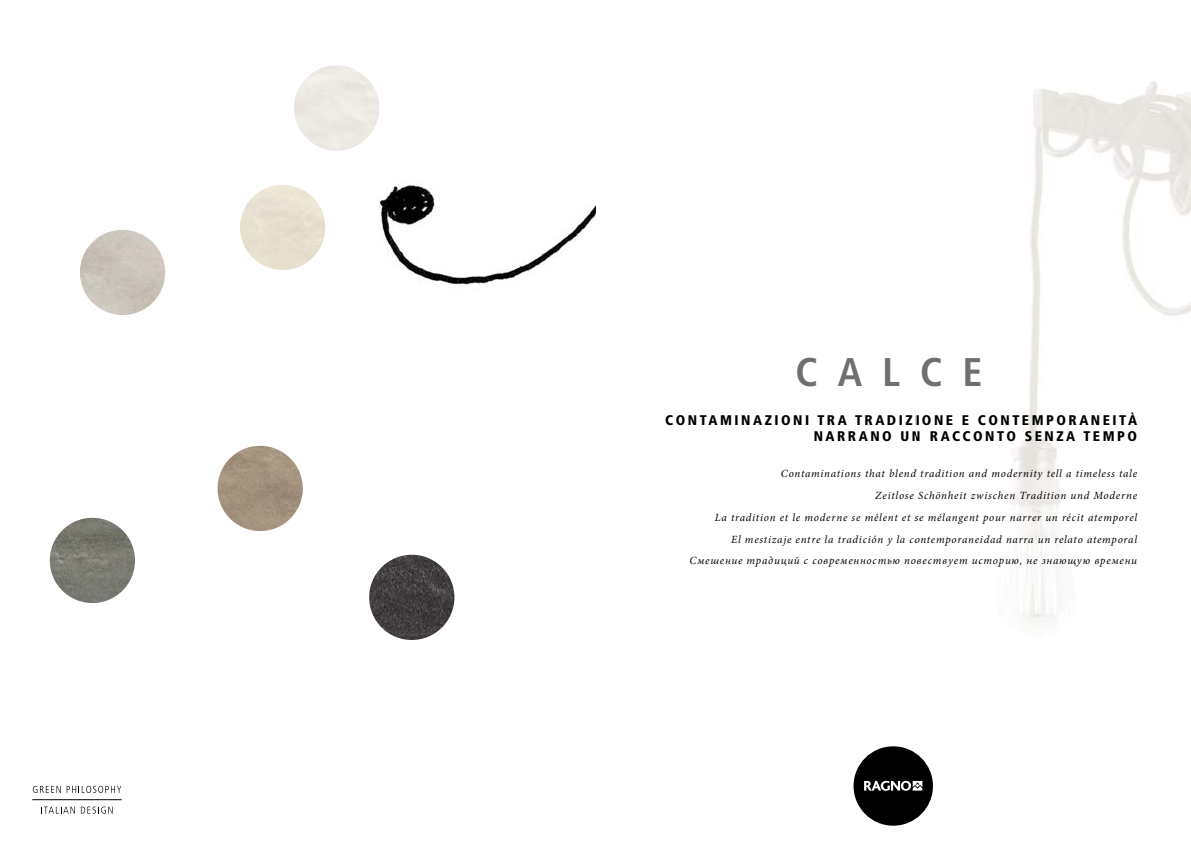
<style>
.page{position:relative;width:1191px;height:842px;background:#fff}
.page>*{position:absolute;margin:0;border:0;box-sizing:border-box;transform-origin:0 0}
.t1{font:700 condensed 40px "Frutiger LT Std";letter-spacing:.5em;color:#706f6f}
.t2{font:900 condensed 14px/16px "Frutiger LT Std";letter-spacing:.18em;color:#000;text-align:right}
.t3{font:italic 11px/21.7px "Minion Pro";letter-spacing:.07em;color:#000;text-align:right}
</style>
<div class="page">
<img style="left:368px;top:79px;width:227px;height:206px">
<svg style="left:41px;top:806px;width:34px;height:7px"></svg>
<svg style="left:81px;top:806px;width:32px;height:8px"></svg>
<svg style="left:33px;top:786px;width:28px;height:7px"></svg>
<svg style="left:67px;top:786px;width:54px;height:7px"></svg>
<hr style="left:32px;top:799px;width:90px;height:1px;background:#000">
<img style="left:1011px;top:81px;width:179px;height:544px">
<div style="left:853px;top:746px;width:80px;height:80px;background:#000;border-radius:50%"></div>
<svg style="left:864px;top:781px;width:58px;height:10px"></svg>
<div style="left:240px;top:185px;width:85px;height:85px;background:#e7e0ce;border-radius:43px"></div>
<img style="left:80px;top:230px;width:85px;height:85px;border-radius:43px">
<div style="left:294px;top:65px;width:85px;height:86px;background:#ede9e3;border-radius:43px"></div>
<img style="left:369px;top:555px;width:85px;height:85px;border-radius:43px">
<img style="left:50px;top:518px;width:85px;height:85px;border-radius:43px">
<img style="left:217px;top:446px;width:86px;height:85px;border-radius:43px">
<h1 class="t1" style="left:795px;top:348px;width:188px">CALCE</h1>
<p class="t2" style="left:665px;top:412px;width:473px">CONTAMINAZIONI TRA TRADIZIONE E CONTEMPORANEITÀ<br>NARRANO UN RACCONTO SENZA TEMPO</p>
<p class="t3" style="left:689px;top:463px;width:449px">Contaminations that blend tradition and modernity tell a timeless tale<br>Zeitlose Schönheit zwischen Tradition und Moderne<br>La tradition et le moderne se mêlent et se mélangent pour narrer un récit atemporel<br>El mestizaje entre la tradición y la contemporaneidad narra un relato atemporal Смешение традиций с современностью повествует историю, не знающую времени</p>
</div>
